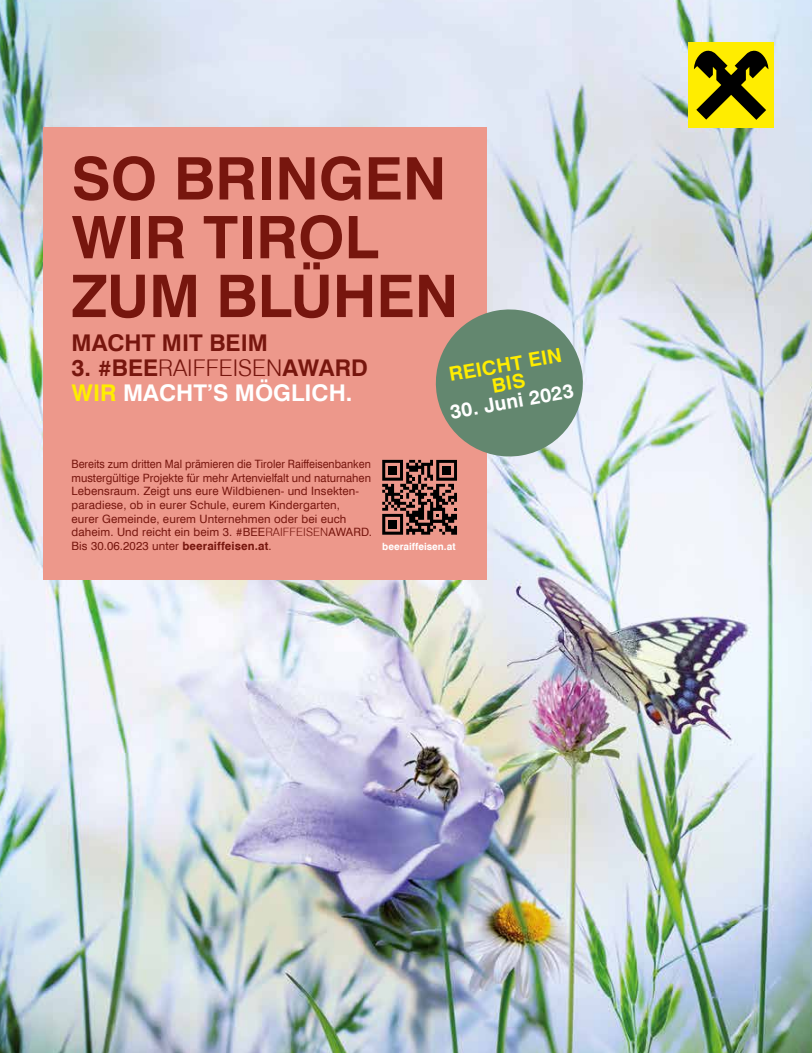
<style>
.page{position:relative;width:812px;height:1053px;background:#fff}
.page>*{position:absolute;margin:0;border:0;box-sizing:border-box;transform-origin:0 0}
.t1{font:700 58.75px/58.8px "Swiss 721 TL";color:#77160e}
.t2{font:700 23px/25.4px "Swiss 721 TL";color:#fff}
.t3{font:700 23px "Swiss 721 TL";color:#77160e}
.t4{font:700 19.62px/18.4px "Swiss 721 TL";color:#ffed00;text-align:center}
.t5{font:700 19.62px "Swiss 721 TL";color:#fff}
.t6{font:11.5px/13.6px "Swiss 721 TL";letter-spacing:.01em;color:#77160e;scale:.94 1}
.t7{font:700 10px "Swiss 721 TL";color:#fff}
.s1{color:#77160e}
.s2{font-weight:300;color:#77160e}
.s3{color:#ffed00}
.s4{font-weight:300}
.s5{font-weight:700}
</style>
<div class="page">
<img style="left:0;top:0;width:811px;height:1052px">
<div style="left:688px;top:42px;width:85px;height:85px;background:#ffed00"></div>
<svg style="left:694px;top:50px;width:74px;height:70px"></svg>
<div style="left:43px;top:127px;width:443px;height:452px;background:#ed988b"></div>
<svg style="left:382px;top:303px;width:206px;height:231px"></svg>
<h1 class="t1" style="left:72px;top:148px;width:388px">SO BRINGEN<br>WIR TIROL<br>ZUM BLÜHEN</h1>
<h3 class="t4" style="left:447px;top:365px;width:116px;rotate:-10deg">REICHT EIN<br>BIS</h3>
<h2 class="t3" style="left:72px;top:327px;width:198px">MACHT MIT BEIM</h2>
<h2 class="t2" style="left:72px;top:355px;width:298px"><span class="s1">3. #BEE</span><span class="s2">RAIFFEISEN</span><span class="s1">AWARD<br></span><span class="s3">WIR</span> MACHT’S MÖGLICH.</h2>
<h3 class="t5" style="left:448px;top:399px;width:127px;rotate:-10deg">30. Juni 2023</h3>
<p class="t6" style="left:72px;top:457px;width:321px">Bereits zum dritten Mal prämieren die Tiroler Raiffeisenbanken mustergültige Projekte für mehr Artenvielfalt und naturnahen Lebensraum. Zeigt uns eure Wildbienen- und Insekten&shy;paradiese, ob in eurer Schule, eurem Kindergarten,<br>eurer Gemeinde, eurem Unternehmen oder bei euch daheim. Und reicht ein beim 3. #BEE<span class="s4">RAIFFEISEN</span>AWARD.<br>Bis 30.06.2023 unter <span class="s5">beeraiffeisen.at</span>.</p>
<p class="t7" style="left:382px;top:540px;width:75px">beeraiffeisen.at</p>
</div>
